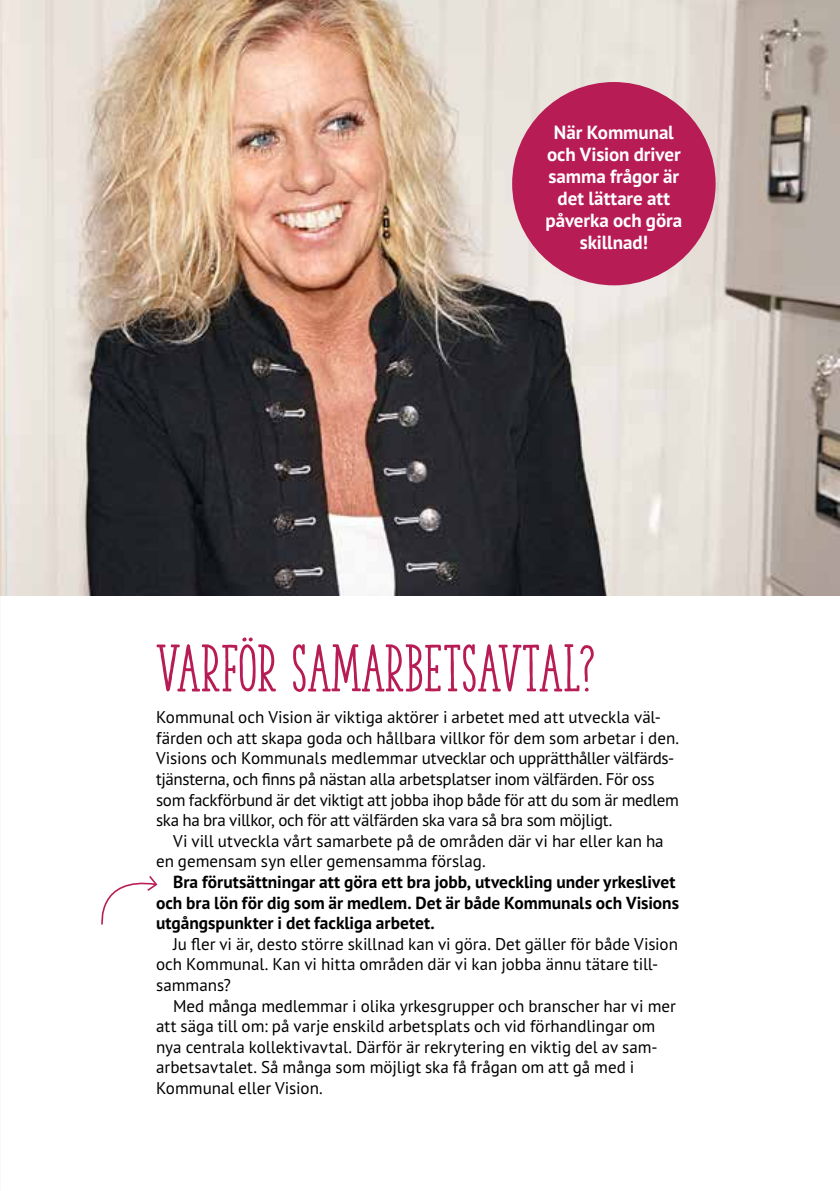
<style>
.page{position:relative;width:840px;height:1191px;background:#fff}
.page>*{position:absolute;margin:0;border:0;box-sizing:border-box;transform-origin:0 0}
.t1{font:900 62px "The Serif Hand";letter-spacing:.005em;color:#b71c54}
.t2{font:700 19px/22px "PT Sans Pro";letter-spacing:-.005em;color:#fff;text-align:center}
.t3{font:700 17.4px/20.6px "PT Sans Pro";color:#000}
.t4{font:17px/20.6px "PT Sans Pro";color:#000}
</style>
<div class="page">
<img style="left:0;top:0;width:839px;height:595px">
<svg style="left:101px;top:876px;width:57px;height:49px"></svg>
<div style="left:512px;top:82px;width:203px;height:203px;background:#b71c54;border-radius:50%"></div>
<p class="t2" style="left:545px;top:121px;width:138px">När Kommunal och Vision driver samma frågor är det lättare att påverka och göra skillnad!</p>
<h1 class="t1" style="left:156px;top:631px;width:441px">VARFÖR SAMARBETSAVTAL?</h1>
<p class="t4" style="left:156px;top:706px;width:524px">Kommunal och Vision är viktiga aktörer i arbetet med att utveckla väl&shy;färden och att skapa goda och hållbara villkor för dem som arbetar i den.<br>Visions och Kommunals medlemmar utvecklar och upprätthåller välfärds&shy;tjänsterna, och finns på nästan alla arbetsplatser inom välfärden. För oss som fackförbund är det viktigt att jobba ihop både för att du som är medlem ska ha bra villkor, och för att välfärden ska vara så bra som möjligt.</p>
<p class="t4" style="left:156px;top:830px;width:509px;text-indent:17px">Vi vill utveckla vårt samarbete på de områden där vi har eller kan ha en gemensam syn eller gemensamma förslag.</p>
<p class="t3" style="left:156px;top:871px;width:524px;text-indent:17px">Bra förutsättningar att göra ett bra jobb, utveckling under yrkeslivet och bra lön för dig som är medlem. Det är både Kommunals och Visions utgångspunkter i det fackliga arbetet.</p>
<p class="t4" style="left:156px;top:933px;width:523px;text-indent:17px">Ju fler vi är, desto större skillnad kan vi göra. Det gäller för både Vision och Kommunal. Kan vi hitta områden där vi kan jobba ännu tätare till&shy;sammans?</p>
<p class="t4" style="left:156px;top:995px;width:521px;text-indent:17px">Med många medlemmar i olika yrkesgrupper och branscher har vi mer att säga till om: på varje enskild arbetsplats och vid förhandlingar om nya centrala kollektivavtal. Därför är rekrytering en viktig del av sam&shy;arbetsavtalet. Så många som möjligt ska få frågan om att gå med i Kommunal eller Vision.</p>
</div>
